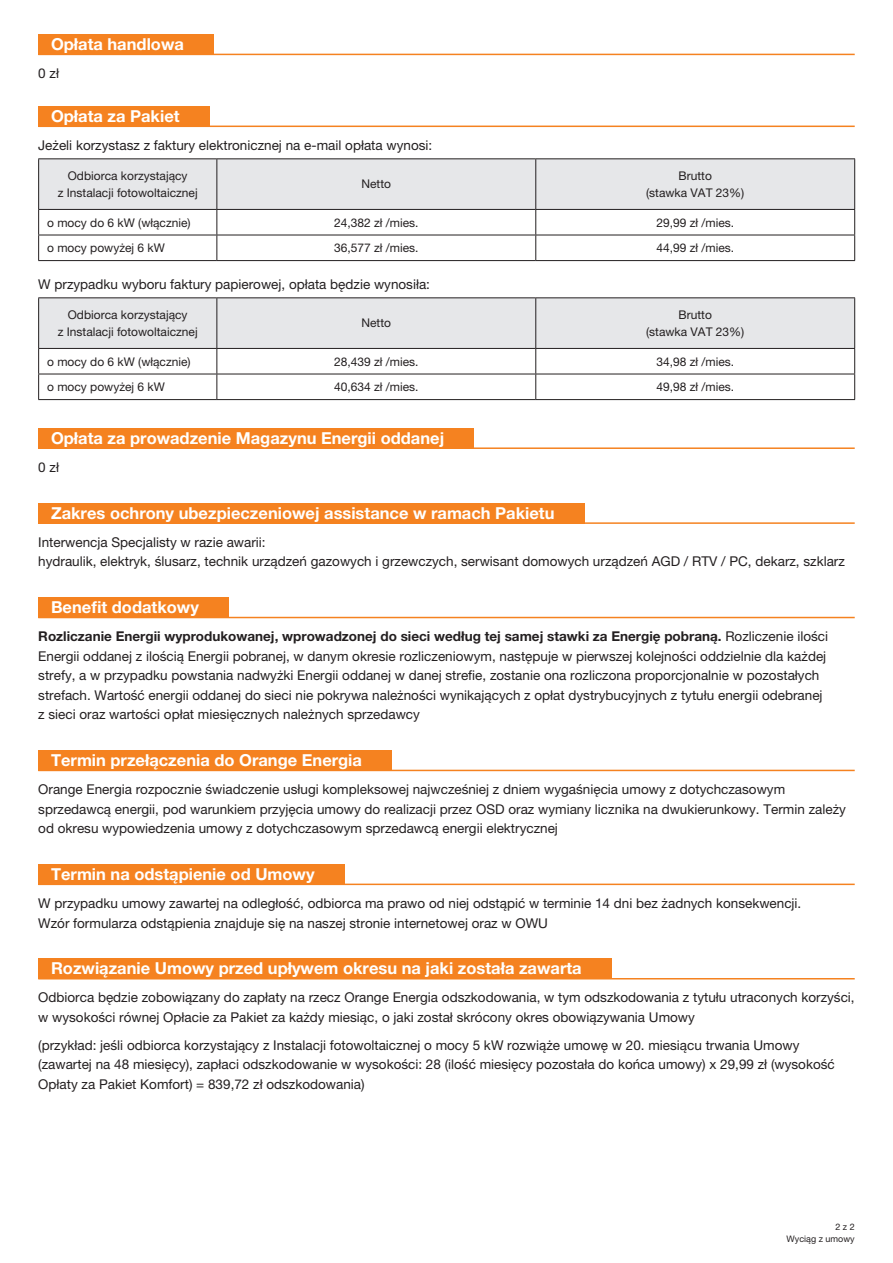
<style>
.page{position:relative;width:893px;height:1263px;background:#fff}
.page>*{position:absolute;margin:0;border:0;box-sizing:border-box;transform-origin:0 0}
.TYTUL_WYCIAG{font:700 16.5px "Helvetica Neue LT Pro";color:#fff}
.TXT{font:13.5px/19.5px "Helvetica Neue LT Pro";color:#231f20}
.TXT_TABELA{font:12px/16.5px "Helvetica Neue LT Pro";color:#231f20;text-align:center}
.t1{font:9px/12px "Helvetica Neue LT Pro";color:#231f20;text-align:right}
.s1{font-weight:700}
</style>
<div class="page">
<div style="left:38px;top:34px;width:176px;height:21px;background:#f58220"></div>
<hr style="left:38px;top:54px;width:817px;height:1px;background:#f58220">
<div style="left:38px;top:106px;width:171px;height:21px;background:#f58220"></div>
<hr style="left:38px;top:126px;width:817px;height:1px;background:#f58220">
<div style="left:38px;top:428px;width:436px;height:21px;background:#f58220"></div>
<hr style="left:38px;top:447px;width:817px;height:2px;background:#f58220">
<div style="left:38px;top:503px;width:546px;height:20px;background:#f58220"></div>
<hr style="left:38px;top:522px;width:817px;height:2px;background:#f58220">
<div style="left:38px;top:597px;width:191px;height:21px;background:#f58220"></div>
<hr style="left:38px;top:617px;width:817px;height:1px;background:#f58220">
<div style="left:38px;top:750px;width:354px;height:21px;background:#f58220"></div>
<hr style="left:38px;top:770px;width:817px;height:1px;background:#f58220">
<div style="left:38px;top:864px;width:306px;height:21px;background:#f58220"></div>
<hr style="left:38px;top:883px;width:817px;height:2px;background:#f58220">
<div style="left:38px;top:958px;width:573px;height:21px;background:#f58220"></div>
<hr style="left:38px;top:978px;width:817px;height:1px;background:#f58220">
<svg style="left:38px;top:159px;width:817px;height:101px"></svg>
<hr style="left:38px;top:235px;width:179px;height:1px;background:#231f20">
<hr style="left:217px;top:235px;width:319px;height:1px;background:#231f20">
<hr style="left:536px;top:235px;width:319px;height:1px;background:#231f20">
<hr style="left:38px;top:260px;width:179px;height:1px;background:#231f20">
<hr style="left:217px;top:260px;width:319px;height:1px;background:#231f20">
<hr style="left:536px;top:260px;width:319px;height:1px;background:#231f20">
<hr style="left:38px;top:158px;width:179px;height:1px;background:#231f20">
<hr style="left:38px;top:159px;width:1px;height:50px;background:#231f20">
<hr style="left:217px;top:158px;width:319px;height:1px;background:#231f20">
<hr style="left:216px;top:159px;width:1px;height:50px;background:#231f20">
<hr style="left:536px;top:158px;width:319px;height:1px;background:#231f20">
<hr style="left:854px;top:159px;width:1px;height:50px;background:#231f20">
<hr style="left:38px;top:209px;width:179px;height:1px;background:#231f20">
<hr style="left:217px;top:209px;width:319px;height:1px;background:#231f20">
<hr style="left:536px;top:209px;width:319px;height:1px;background:#231f20">
<svg style="left:38px;top:298px;width:817px;height:101px"></svg>
<hr style="left:38px;top:374px;width:179px;height:1px;background:#231f20">
<hr style="left:217px;top:374px;width:319px;height:1px;background:#231f20">
<hr style="left:536px;top:374px;width:319px;height:1px;background:#231f20">
<hr style="left:38px;top:399px;width:179px;height:1px;background:#231f20">
<hr style="left:217px;top:399px;width:319px;height:1px;background:#231f20">
<hr style="left:536px;top:399px;width:319px;height:1px;background:#231f20">
<hr style="left:38px;top:297px;width:179px;height:1px;background:#231f20">
<hr style="left:38px;top:298px;width:1px;height:50px;background:#231f20">
<hr style="left:217px;top:297px;width:319px;height:1px;background:#231f20">
<hr style="left:216px;top:298px;width:1px;height:50px;background:#231f20">
<hr style="left:536px;top:297px;width:319px;height:1px;background:#231f20">
<hr style="left:854px;top:298px;width:1px;height:50px;background:#231f20">
<hr style="left:38px;top:348px;width:179px;height:1px;background:#231f20">
<hr style="left:217px;top:348px;width:319px;height:1px;background:#231f20">
<hr style="left:536px;top:348px;width:319px;height:1px;background:#231f20">
<p class="TYTUL_WYCIAG" style="left:51px;top:34px;width:134px">Opłata handlowa</p>
<p class="TXT" style="left:38px;top:63px;width:22px">0 zł</p>
<p class="TYTUL_WYCIAG" style="left:51px;top:106px;width:130px">Opłata za Pakiet</p>
<p class="TXT" style="left:38px;top:135px;width:395px">Jeżeli korzystasz z faktury elektronicznej na e-mail opłata wynosi:</p>
<p class="TXT_TABELA" style="left:58px;top:167px;width:141px">Odbiorca korzystający<br>z Instalacji fotowoltaicznej</p>
<p class="TXT_TABELA" style="left:362px;top:176px;width:31px">Netto</p>
<p class="TXT_TABELA" style="left:646px;top:167px;width:100px">Brutto<br>(stawka VAT 23%)</p>
<p class="TXT_TABELA" style="left:47px;top:214px;width:145px">o mocy do 6 kW (włącznie)</p>
<p class="TXT_TABELA" style="left:334px;top:214px;width:86px">24,382 zł /mies.</p>
<p class="TXT_TABELA" style="left:656px;top:214px;width:79px">29,99 zł /mies.</p>
<p class="TXT_TABELA" style="left:47px;top:239px;width:119px">o mocy powyżej 6 kW</p>
<p class="TXT_TABELA" style="left:334px;top:239px;width:86px">36,577 zł /mies.</p>
<p class="TXT_TABELA" style="left:656px;top:239px;width:79px">44,99 zł /mies.</p>
<p class="TXT" style="left:38px;top:274px;width:393px">W przypadku wyboru faktury papierowej, opłata będzie wynosiła:</p>
<p class="TXT_TABELA" style="left:58px;top:306px;width:141px">Odbiorca korzystający<br>z Instalacji fotowoltaicznej</p>
<p class="TXT_TABELA" style="left:362px;top:315px;width:31px">Netto</p>
<p class="TXT_TABELA" style="left:646px;top:306px;width:100px">Brutto<br>(stawka VAT 23%)</p>
<p class="TXT_TABELA" style="left:47px;top:353px;width:145px">o mocy do 6 kW (włącznie)</p>
<p class="TXT_TABELA" style="left:334px;top:353px;width:86px">28,439 zł /mies.</p>
<p class="TXT_TABELA" style="left:656px;top:353px;width:79px">34,98 zł /mies.</p>
<p class="TXT_TABELA" style="left:47px;top:378px;width:119px">o mocy powyżej 6 kW</p>
<p class="TXT_TABELA" style="left:334px;top:378px;width:86px">40,634 zł /mies.</p>
<p class="TXT_TABELA" style="left:656px;top:378px;width:79px">49,98 zł /mies.</p>
<p class="TYTUL_WYCIAG" style="left:51px;top:428px;width:395px">Opłata za prowadzenie Magazynu Energii oddanej</p>
<p class="TXT" style="left:38px;top:457px;width:22px">0 zł</p>
<p class="TYTUL_WYCIAG" style="left:51px;top:503px;width:505px">Zakres ochrony ubezpieczeniowej assistance w ramach Pakietu</p>
<p class="TXT" style="left:38px;top:532px;width:808px">Interwencja Specjalisty w razie awarii:<br>hydraulik, elektryk, ślusarz, technik urządzeń gazowych i grzewczych, serwisant domowych urządzeń AGD / RTV / PC, dekarz, szklarz</p>
<p class="TYTUL_WYCIAG" style="left:51px;top:597px;width:149px">Benefit dodatkowy</p>
<p class="TXT" style="left:38px;top:626px;width:791px"><span class="s1">Rozliczanie Energii wyprodukowanej, wprowadzonej do sieci według tej samej stawki za Energię pobraną.</span> Rozliczenie ilości Energii oddanej z ilością Energii pobranej, w danym okresie rozliczeniowym, następuje w pierwszej kolejności oddzielnie dla każdej strefy, a w przypadku powstania nadwyżki Energii oddanej w danej strefie, zostanie ona rozliczona proporcjonalnie w pozostałych strefach. Wartość energii oddanej do sieci nie pokrywa należności wynikających z opłat dystrybucyjnych z tytułu energii odebranej z sieci oraz wartości opłat miesięcznych należnych sprzedawcy</p>
<p class="TYTUL_WYCIAG" style="left:51px;top:750px;width:312px">Termin przełączenia do Orange Energia</p>
<p class="TXT" style="left:38px;top:779px;width:809px">Orange Energia rozpocznie świadczenie usługi kompleksowej najwcześniej z dniem wygaśnięcia umowy z dotychczasowym sprzedawcą energii, pod warunkiem przyjęcia umowy do realizacji przez OSD oraz wymiany licznika na dwukierunkowy. Termin zależy od okresu wypowiedzenia umowy z dotychczasowym sprzedawcą energii elektrycznej</p>
<p class="TYTUL_WYCIAG" style="left:51px;top:864px;width:265px">Termin na odstąpienie od Umowy</p>
<p class="TXT" style="left:38px;top:893px;width:765px">W przypadku umowy zawartej na odległość, odbiorca ma prawo od niej odstąpić w terminie 14 dni bez żadnych konsekwencji.<br>Wzór formularza odstąpienia znajduje się na naszej stronie internetowej oraz w OWU</p>
<p class="TYTUL_WYCIAG" style="left:51px;top:958px;width:532px">Rozwiązanie Umowy przed upływem okresu na jaki została zawarta</p>
<p class="TXT" style="left:38px;top:988px;width:818px">Odbiorca będzie zobowiązany do zapłaty na rzecz Orange Energia odszkodowania, w tym odszkodowania z tytułu utraconych korzyści, w wysokości równej Opłacie za Pakiet za każdy miesiąc, o jaki został skrócony okres obowiązywania Umowy</p>
<p class="TXT" style="left:38px;top:1035px;width:798px">(przykład: jeśli odbiorca korzystający z Instalacji fotowoltaicznej o mocy 5 kW rozwiąże umowę w 20. miesiącu trwania Umowy (zawartej na 48 miesięcy), zapłaci odszkodowanie w wysokości: 28 (ilość miesięcy pozostała do końca umowy) x 29,99 zł (wysokość<br>Opłaty za Pakiet Komfort) = 839,72 zł odszkodowania)</p>
<p class="t1" style="left:786px;top:1220px;width:70px">2 z 2<br>Wyciąg z umowy</p>
</div>
